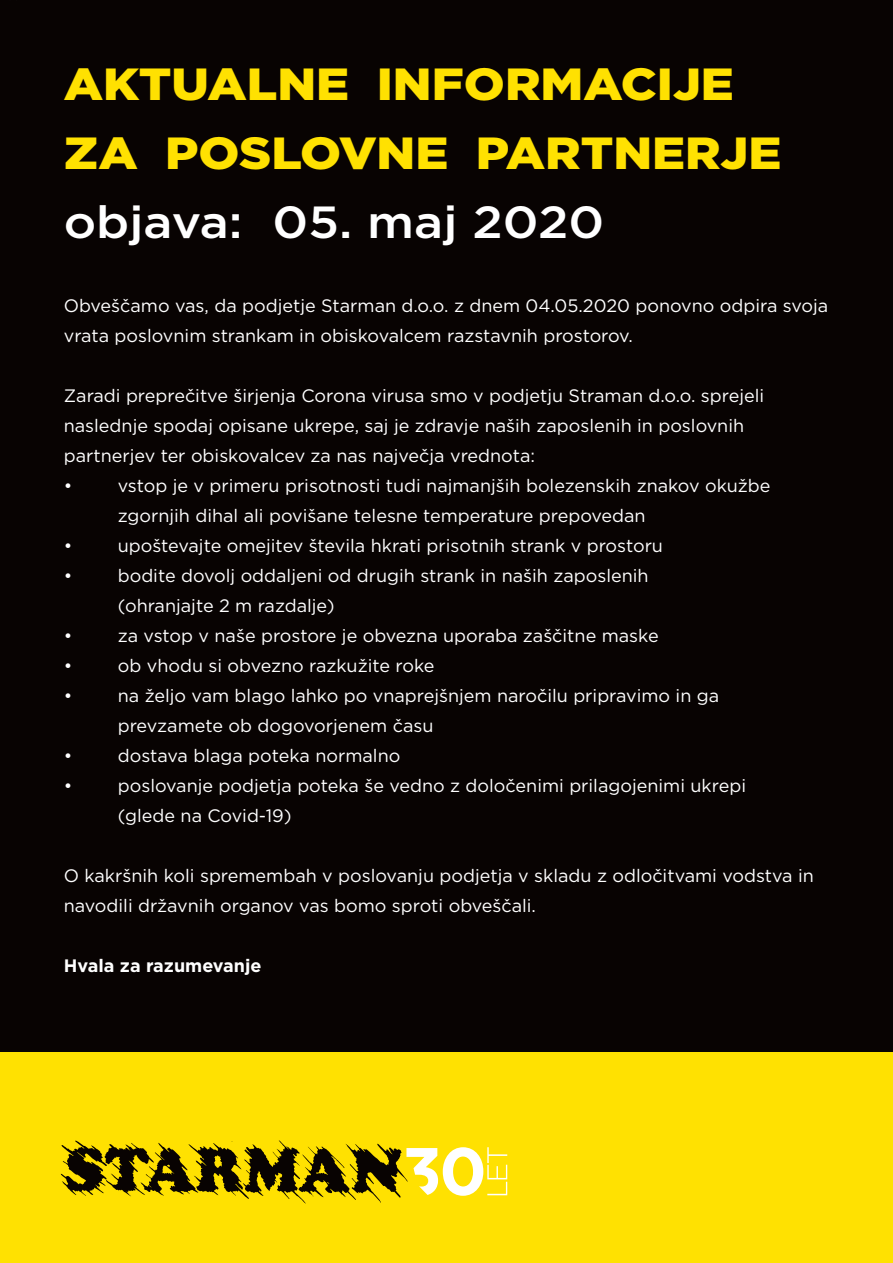
<style>
.page{position:relative;width:893px;height:1263px;background:#080302}
.page>*{position:absolute;margin:0;border:0;box-sizing:border-box;transform-origin:0 0}
.t1{font:900 45px "Gotham";color:#ffe101;scale:1.1 1}
.t2{font:500 45px "Gotham";color:#fff;scale:1.1 1}
.t3{font:18px/30px "Gotham";color:#fff}
.t4{font:700 18px "Gotham";color:#fff}
</style>
<div class="page">
<div style="left:0;top:1052px;width:893px;height:211px;background:#ffe101"></div>
<svg style="left:61px;top:1140px;width:446px;height:64px"></svg>
<p class="t1" style="left:64px;top:53px;width:611px">AKTUALNE INFORMACIJE</p>
<p class="t1" style="left:64px;top:122px;width:654px">ZA POSLOVNE PARTNERJE</p>
<p class="t2" style="left:64px;top:192px;width:493px">objava: 05. maj 2020</p>
<p class="t3" style="left:64px;top:290px;width:766px">Obveščamo vas, da podjetje Starman d.o.o. z dnem 04.05.2020 ponovno odpira svoja vrata poslovnim strankam in obiskovalcem razstavnih prostorov.</p>
<p class="t3" style="left:64px;top:380px;width:702px">Zaradi preprečitve širjenja Corona virusa smo v podjetju Straman d.o.o. sprejeli naslednje spodaj opisane ukrepe, saj je zdravje naših zaposlenih in poslovnih partnerjev ter obiskovalcev za nas največja vrednota:</p>
<p class="t3" style="left:64px;top:470px;width:10px">•</p>
<p class="t3" style="left:118px;top:470px;width:654px">vstop je v primeru prisotnosti tudi najmanjših bolezenskih znakov okužbe zgornjih dihal ali povišane telesne temperature prepovedan</p>
<p class="t3" style="left:64px;top:530px;width:10px">•</p>
<p class="t3" style="left:118px;top:530px;width:547px">upoštevajte omejitev števila hkrati prisotnih strank v prostoru</p>
<p class="t3" style="left:64px;top:560px;width:10px">•</p>
<p class="t3" style="left:118px;top:560px;width:532px">bodite dovolj oddaljeni od drugih strank in naših zaposlenih</p>
<p class="t3" style="left:118px;top:590px;width:218px">(ohranjajte 2 m razdalje)</p>
<p class="t3" style="left:64px;top:620px;width:10px">•</p>
<p class="t3" style="left:118px;top:620px;width:542px">za vstop v naše prostore je obvezna uporaba zaščitne maske</p>
<p class="t3" style="left:64px;top:650px;width:10px">•</p>
<p class="t3" style="left:118px;top:650px;width:318px">ob vhodu si obvezno razkužite roke</p>
<p class="t3" style="left:64px;top:680px;width:10px">•</p>
<p class="t3" style="left:118px;top:680px;width:603px">na željo vam blago lahko po vnaprejšnjem naročilu pripravimo in ga prevzamete ob dogovorjenem času</p>
<p class="t3" style="left:64px;top:740px;width:10px">•</p>
<p class="t3" style="left:118px;top:740px;width:284px">dostava blaga poteka normalno</p>
<p class="t3" style="left:64px;top:770px;width:10px">•</p>
<p class="t3" style="left:118px;top:770px;width:630px">poslovanje podjetja poteka še vedno z določenimi prilagojenimi ukrepi</p>
<p class="t3" style="left:118px;top:800px;width:175px">(glede na Covid-19)</p>
<p class="t3" style="left:64px;top:860px;width:752px">O kakršnih koli spremembah v poslovanju podjetja v skladu z odločitvami vodstva in navodili državnih organov vas bomo sproti obveščali.</p>
<p class="t4" style="left:64px;top:954px;width:199px">Hvala za razumevanje</p>
</div>
